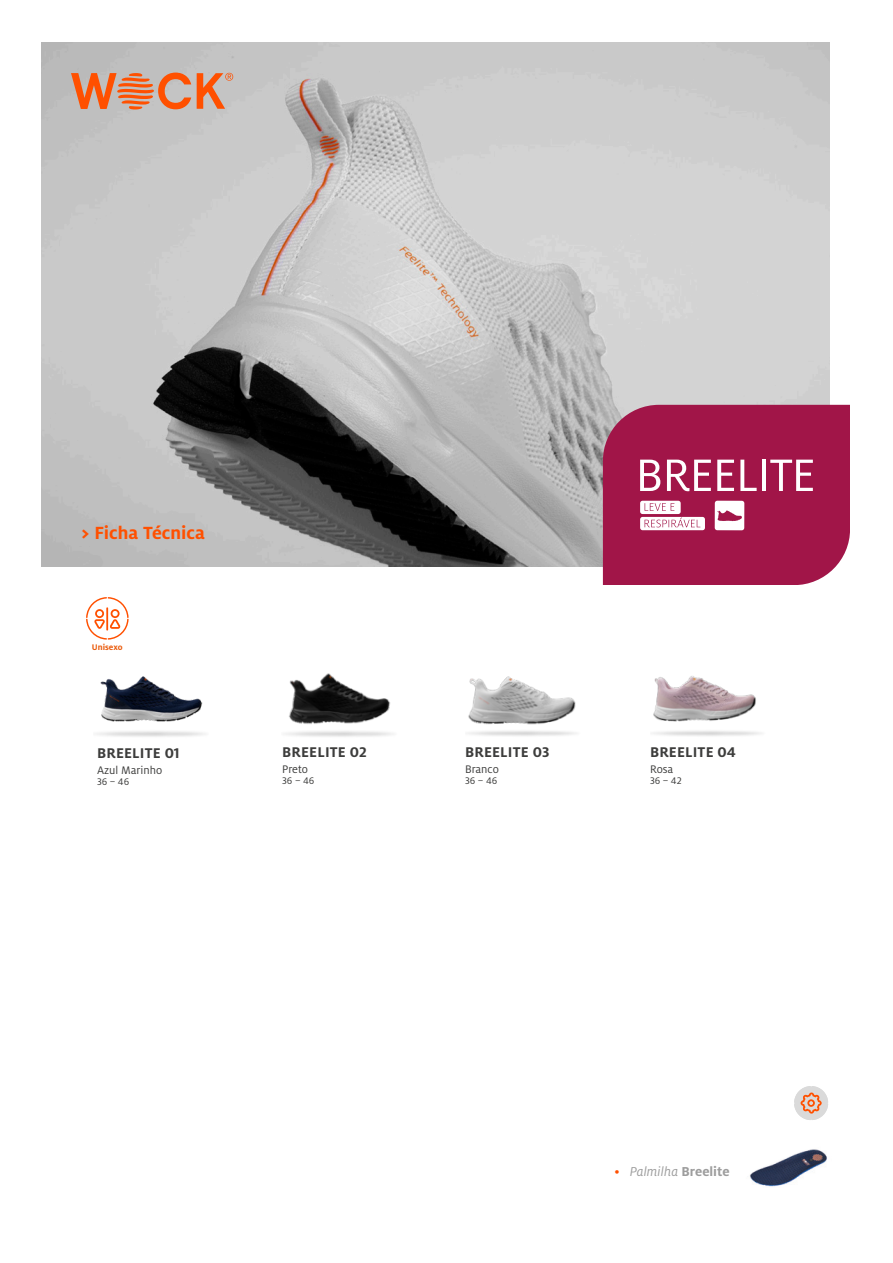
<style>
.page{position:relative;width:893px;height:1263px;background:#fff}
.page>*{position:absolute;margin:0;border:0;box-sizing:border-box;transform-origin:0 0}
.t1{font:700 19.5px "Milo OT";color:#ff5000}
.t2{font:700 15.6px "Milo OT";letter-spacing:.01em;color:#3d3d3c}
.t3{font:italic 14.25px "Milo OT";color:#9d9d9d}
.t4{font:12.15px "Milo OT";color:#3d3d3c}
.t5{font:10.65px "Milo OT";color:#3d3d3c}
.t6{font:700 9px "Milo OT";color:#ea5b0c}
.s1{font-style:normal;color:#ff5000}
.s2{font-weight:700;font-style:normal}
</style>
<div class="page">
<img style="left:41px;top:43px;width:788px;height:524px">
<svg style="left:197px;top:73px;width:36px;height:36px"></svg>
<svg style="left:71px;top:73px;width:120px;height:36px;background:#db8f6c"></svg>
<svg style="left:86px;top:597px;width:43px;height:43px"></svg>
<svg style="left:794px;top:1086px;width:34px;height:34px"></svg>
<img style="left:100px;top:676px;width:103px;height:46px">
<img style="left:468px;top:676px;width:108px;height:49px">
<img style="left:285px;top:673px;width:108px;height:64px">
<img style="left:653px;top:676px;width:103px;height:46px">
<svg style="left:603px;top:405px;width:246px;height:179px;background:#aa2e5b"></svg>
<img style="left:750px;top:1149px;width:77px;height:38px">
<p class="t1" style="left:82px;top:522px;width:125px">&gt; Ficha Técnica</p>
<p class="t6" style="left:92px;top:642px;width:32px">Unisexo</p>
<p class="t2" style="left:97px;top:744px;width:84px">BREELITE 01</p>
<p class="t4" style="left:97px;top:764px;width:67px">Azul Marinho</p>
<p class="t5" style="left:97px;top:776px;width:34px">36 – 46</p>
<p class="t2" style="left:282px;top:743px;width:86px">BREELITE 02</p>
<p class="t4" style="left:282px;top:763px;width:27px">Preto</p>
<p class="t5" style="left:282px;top:775px;width:34px">36 – 46</p>
<p class="t2" style="left:465px;top:743px;width:86px">BREELITE 03</p>
<p class="t4" style="left:465px;top:762px;width:35px">Branco</p>
<p class="t5" style="left:465px;top:774px;width:34px">36 – 46</p>
<p class="t2" style="left:650px;top:743px;width:87px">BREELITE 04</p>
<p class="t4" style="left:650px;top:762px;width:25px">Rosa</p>
<p class="t5" style="left:650px;top:774px;width:33px">36 – 42</p>
<p class="t3" style="left:614px;top:1164px;width:117px"><span class="s1">•</span> Palmilha <span class="s2">Breelite</span></p>
</div>
